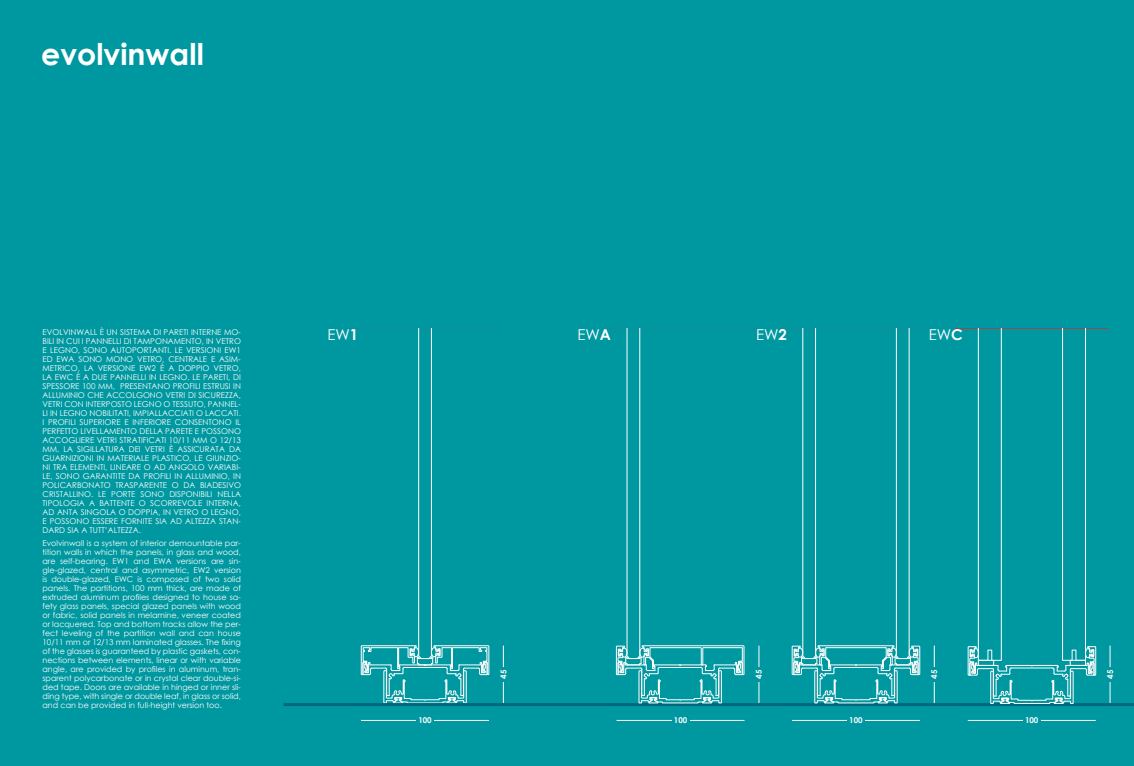
<style>
.page{position:relative;width:1134px;height:766px;background:#fff}
.page>*{position:absolute;margin:0;border:0;box-sizing:border-box;transform-origin:0 0}
.t1{font:700 30px "Century Gothic";color:#fff}
.t2{font:15px "Century Gothic";color:#fff}
.t3{font:8px/9px "Century Gothic";color:#fff;text-align:justify}
.t4{font:700 8px "Century Gothic";color:#fff}
.s1{font-weight:700}
</style>
<div class="page">
<div style="left:0;top:0;width:1134px;height:765px;background:#0098a0"></div>
<svg style="left:349px;top:645px;width:153px;height:75px"></svg>
<svg style="left:361px;top:329px;width:128px;height:373px"></svg>
<hr style="left:361px;top:720px;width:128px;height:1px;background:#fff">
<div style="left:417px;top:717px;width:17px;height:6px;background:#0098a0"></div>
<hr style="left:503px;top:645px;width:1px;height:57px;background:#fff">
<div style="left:500px;top:667px;width:6px;height:14px;background:#0098a0"></div>
<hr style="left:283px;top:702px;width:851px;height:3px;background:#00677d">
<svg style="left:955px;top:646px;width:153px;height:75px"></svg>
<svg style="left:968px;top:329px;width:128px;height:374px"></svg>
<div style="left:978px;top:660px;width:16px;height:5px;border:1px solid #fff"></div>
<div style="left:1070px;top:660px;width:16px;height:5px;border:1px solid #fff"></div>
<svg style="left:780px;top:646px;width:153px;height:74px"></svg>
<svg style="left:792px;top:329px;width:128px;height:374px"></svg>
<svg style="left:604px;top:645px;width:153px;height:76px"></svg>
<svg style="left:616px;top:329px;width:128px;height:374px"></svg>
<hr style="left:617px;top:720px;width:127px;height:1px;background:#fff">
<div style="left:672px;top:717px;width:17px;height:6px;background:#0098a0"></div>
<hr style="left:792px;top:720px;width:128px;height:1px;background:#fff">
<div style="left:847px;top:717px;width:17px;height:6px;background:#0098a0"></div>
<hr style="left:968px;top:720px;width:128px;height:1px;background:#fff">
<div style="left:1023px;top:717px;width:17px;height:6px;background:#0098a0"></div>
<hr style="left:759px;top:645px;width:1px;height:57px;background:#fff">
<div style="left:756px;top:667px;width:6px;height:14px;background:#0098a0"></div>
<hr style="left:934px;top:645px;width:1px;height:57px;background:#fff">
<div style="left:931px;top:667px;width:6px;height:14px;background:#0098a0"></div>
<hr style="left:1110px;top:645px;width:1px;height:57px;background:#fff">
<div style="left:1107px;top:667px;width:6px;height:14px;background:#0098a0"></div>
<h1 class="t1" style="left:41px;top:31px;width:164px">evolvinwall</h1>
<p class="t3" style="left:43px;top:327px;width:200px">EVOLVINWALL È UN SISTEMA DI PARETI INTERNE MO-BILI IN CUI I PANNELLI DI TAMPONAMENTO, IN VETRO E LEGNO, SONO AUTOPORTANTI. LE VERSIONI EW1<br>ED EWA</p>
<p class="t3" style="left:43px;top:354px;width:200px;text-indent:36px">SONO MONO VETRO, CENTRALE E ASIM-METRICO, LA VERSIONE EW2 È A DOPPIO VETRO, LA EWC</p>
<p class="t3" style="left:43px;top:372px;width:200px;text-indent:34px">È A DUE PANNELLI IN LEGNO. LE PARETI, DI SPESSORE 100 MM, PRESENTANO PROFILI ESTRUSI IN ALLUMINIO CHE ACCOLGONO VETRI DI SICUREZZA, VETRI CON INTERPOSTO LEGNO O TESSUTO, PANNEL-LI IN LEGNO NOBILITATI, IMPIALLACCIATI O LACCATI.<br>I PROFILI SUPERIORE E INFERIORE CONSENTONO IL PERFETTO LIVELLAMENTO DELLA PARETE E POSSONO ACCOGLIERE VETRI STRATIFICATI 10/11 MM O 12/13<br>MM. LA SIGILLATURA DEI VETRI È ASSICURATA DA GUARNIZIONI IN MATERIALE PLASTICO, LE GIUNZIO-NI TRA ELEMENTI, LINEARE O AD ANGOLO VARIABI-LE, SONO GARANTITE DA PROFILI IN ALLUMINIO, IN POLICARBONATO TRASPARENTE O DA BIADESIVO CRISTALLINO. LE PORTE SONO DISPONIBILI NELLA TIPOLOGIA A BATTENTE O SCORREVOLE INTERNA, AD ANTA SINGOLA O DOPPIA, IN VETRO O LEGNO, E POSSONO ESSERE FORNITE SIA AD ALTEZZA STAN-DARD SIA A TUTT’ALTEZZA.</p>
<p class="t3" style="left:43px;top:538px;width:200px">EVOLVINWALL IS A SYSTEM OF INTERIOR DEMOUNTABLE PAR-TITION WALLS IN WHICH THE PANELS, IN GLASS AND WOOD, ARE SELF-BEARING. EW1 AND EWA</p>
<p class="t3" style="left:43px;top:556px;width:200px;text-indent:134px">VERSIONS ARE SIN-GLE-GLAZED, CENTRAL AND ASYMMETRIC, EW2 VERSION IS DOUBLE-GLAZED, EWC</p>
<p class="t3" style="left:43px;top:574px;width:200px;text-indent:95px">IS COMPOSED OF TWO SOLID PANELS. THE PARTITIONS, 100 MM THICK, ARE MADE OF EXTRUDED ALUMINUM PROFILES DESIGNED TO HOUSE SA-FETY GLASS PANELS, SPECIAL GLAZED PANELS WITH WOOD OR FABRIC, SOLID PANELS IN MELAMINE, VENEER COATED OR LACQUERED. TOP AND BOTTOM TRACKS ALLOW THE PER-FECT LEVELING OF THE PARTITION WALL AND CAN HOUSE 10/11 MM OR 12/13 MM LAMINATED GLASSES. THE FIXING OF THE GLASSES IS GUARANTEED BY PLASTIC GASKETS, CON-NECTIONS BETWEEN ELEMENTS, LINEAR OR WITH VARIABLE ANGLE, ARE PROVIDED BY PROFILES IN ALUMINUM, TRAN-SPARENT POLYCARBONATE OR IN CRYSTAL CLEAR DOUBLE-SI-DED TAPE. DOORS ARE AVAILABLE IN HINGED OR INNER SLI-DING TYPE, WITH SINGLE OR DOUBLE LEAF, IN GLASS OR SOLID, AND CAN BE PROVIDED IN FULL-HEIGHT VERSION TOO.</p>
<h2 class="t2" style="left:327px;top:324px;width:32px">EW<span class="s1">1</span></h2>
<h2 class="t2" style="left:577px;top:324px;width:35px">EW<span class="s1">A</span></h2>
<h2 class="t2" style="left:756px;top:324px;width:32px">EW<span class="s1">2</span></h2>
<h2 class="t2" style="left:929px;top:324px;width:36px">EW<span class="s1">C</span></h2>
<p class="t4" style="left:418px;top:714px;width:15px">100</p>
<p class="t4" style="left:497px;top:678px;width:10px;rotate:-90deg">45</p>
<p class="t4" style="left:753px;top:678px;width:10px;rotate:-90deg">45</p>
<p class="t4" style="left:928px;top:678px;width:10px;rotate:-90deg">45</p>
<p class="t4" style="left:1104px;top:678px;width:10px;rotate:-90deg">45</p>
<p class="t4" style="left:674px;top:714px;width:15px">100</p>
<p class="t4" style="left:849px;top:714px;width:15px">100</p>
<p class="t4" style="left:1025px;top:714px;width:15px">100</p>
</div>
